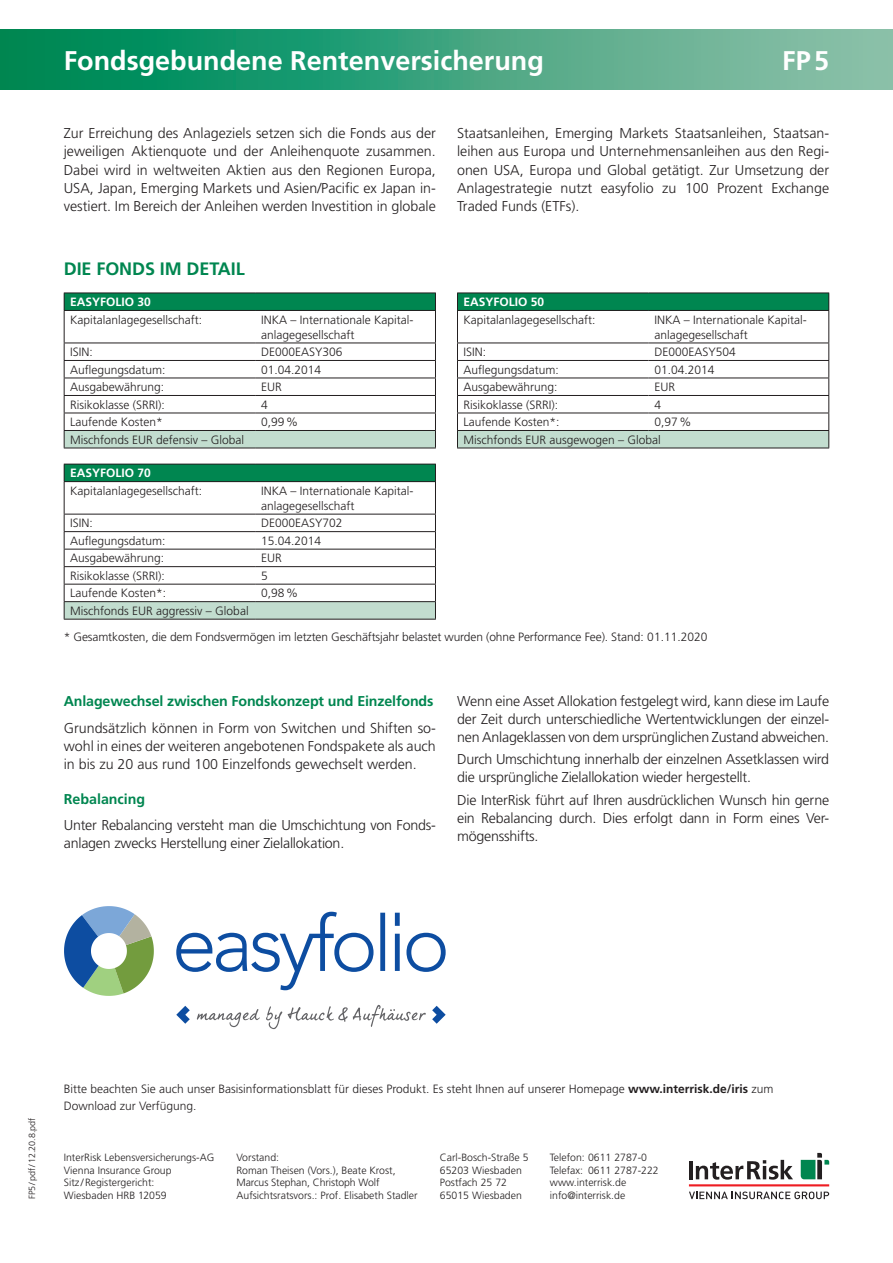
<style>
.page{position:relative;width:893px;height:1263px;background:#fff}
.page>*{position:absolute;margin:0;border:0;box-sizing:border-box;transform-origin:0 0}
.t1{font:700 27px "Frutiger LT Std";color:#fff}
.t2{font:700 18px "Frutiger LT Std";letter-spacing:-.005em;color:#008650}
.t3{font:300 14.25px/18.1px "Frutiger LT Std";letter-spacing:-.015em;color:#231f20;text-align:justify}
.t4{font:700 14.25px "Frutiger LT Std";letter-spacing:-.01em;color:#008650}
.t5{font:300 12px/15px "Frutiger LT Std";color:#231f20}
.t6{font:700 12px "Frutiger LT Std";color:#fff}
.t7{font:300 10.5px/12.8px "Frutiger LT Std";color:#231f20}
.t8{font:300 9px "Frutiger LT Std";color:#231f20}
.s1{font-weight:700}
</style>
<div class="page">
<hr style="left:689px;top:1184px;width:140px;height:2px;background:#ee1d23">
<svg style="left:689px;top:1191px;width:140px;height:8px"></svg>
<hr style="left:689px;top:1161px;width:3px;height:18px;background:#231f20">
<svg style="left:696px;top:1160px;width:97px;height:19px"></svg>
<svg style="left:801px;top:1153px;width:28px;height:26px"></svg>
<div style="left:64px;top:464px;width:371px;height:18px;background:#008650"></div>
<hr style="left:64px;top:464px;width:191px;height:1px;background:#231f20">
<svg style="left:64px;top:464px;width:1px;height:17px"></svg>
<hr style="left:255px;top:464px;width:181px;height:1px;background:#231f20">
<svg style="left:435px;top:464px;width:1px;height:17px"></svg>
<hr style="left:64px;top:481px;width:191px;height:1px;background:#231f20">
<hr style="left:64px;top:482px;width:1px;height:32px;background:#231f20">
<hr style="left:255px;top:481px;width:181px;height:1px;background:#231f20">
<hr style="left:435px;top:482px;width:1px;height:32px;background:#231f20">
<svg style="left:64px;top:514px;width:372px;height:105px"></svg>
<hr style="left:64px;top:619px;width:191px;height:1px;background:#231f20">
<hr style="left:255px;top:619px;width:181px;height:1px;background:#231f20">
<div style="left:457px;top:293px;width:372px;height:17px;background:#008650"></div>
<div style="left:457px;top:430px;width:372px;height:18px;background:#c2ddcf"></div>
<hr style="left:457px;top:293px;width:191px;height:1px;background:#231f20">
<svg style="left:457px;top:293px;width:1px;height:17px"></svg>
<hr style="left:648px;top:293px;width:181px;height:1px;background:#231f20">
<svg style="left:828px;top:293px;width:1px;height:17px"></svg>
<hr style="left:457px;top:310px;width:191px;height:1px;background:#231f20">
<hr style="left:457px;top:311px;width:1px;height:32px;background:#231f20">
<hr style="left:648px;top:310px;width:181px;height:1px;background:#231f20">
<hr style="left:828px;top:311px;width:1px;height:32px;background:#231f20">
<hr style="left:457px;top:343px;width:191px;height:1px;background:#231f20">
<hr style="left:648px;top:343px;width:181px;height:1px;background:#231f20">
<hr style="left:457px;top:360px;width:191px;height:1px;background:#231f20">
<hr style="left:648px;top:360px;width:181px;height:1px;background:#231f20">
<hr style="left:457px;top:378px;width:191px;height:1px;background:#231f20">
<hr style="left:648px;top:378px;width:181px;height:1px;background:#231f20">
<hr style="left:457px;top:395px;width:191px;height:1px;background:#231f20">
<hr style="left:648px;top:395px;width:181px;height:1px;background:#231f20">
<hr style="left:457px;top:413px;width:191px;height:1px;background:#231f20">
<hr style="left:648px;top:413px;width:181px;height:1px;background:#231f20">
<hr style="left:457px;top:430px;width:191px;height:1px;background:#231f20">
<svg style="left:457px;top:343px;width:1px;height:105px"></svg>
<hr style="left:648px;top:430px;width:181px;height:1px;background:#231f20">
<svg style="left:828px;top:343px;width:1px;height:105px"></svg>
<hr style="left:457px;top:448px;width:191px;height:1px;background:#231f20">
<hr style="left:648px;top:448px;width:181px;height:1px;background:#231f20">
<div style="left:64px;top:293px;width:371px;height:17px;background:#008650"></div>
<hr style="left:64px;top:293px;width:191px;height:1px;background:#231f20">
<svg style="left:64px;top:293px;width:1px;height:17px"></svg>
<hr style="left:255px;top:293px;width:181px;height:1px;background:#231f20">
<svg style="left:435px;top:293px;width:1px;height:17px"></svg>
<hr style="left:64px;top:310px;width:191px;height:1px;background:#231f20">
<hr style="left:64px;top:311px;width:1px;height:32px;background:#231f20">
<hr style="left:255px;top:310px;width:181px;height:1px;background:#231f20">
<hr style="left:435px;top:311px;width:1px;height:32px;background:#231f20">
<svg style="left:64px;top:343px;width:372px;height:105px"></svg>
<hr style="left:64px;top:448px;width:191px;height:1px;background:#231f20">
<hr style="left:255px;top:448px;width:181px;height:1px;background:#231f20">
<svg style="left:432px;top:1006px;width:14px;height:18px"></svg>
<svg style="left:197px;top:1005px;width:229px;height:24px"></svg>
<svg style="left:176px;top:1006px;width:14px;height:18px"></svg>
<svg style="left:176px;top:912px;width:270px;height:78px"></svg>
<svg style="left:64px;top:906px;width:90px;height:90px"></svg>
<div style="left:0;top:30px;width:893px;height:59px;background:linear-gradient(to right,#008551,#93c2ac)"></div>
<h1 class="t1" style="left:64px;top:44px;width:482px">Fondsgebundene Rentenversicherung</h1>
<h1 class="t1" style="left:782px;top:44px;width:48px">FP5</h1>
<p class="t3" style="left:64px;top:124px;width:374px">Zur Erreichung des Anlageziels setzen sich die Fonds aus der jeweiligen Aktienquote und der Anleihenquote zusammen.<br>Dabei wird in weltweiten Aktien aus den Regionen Europa, USA, Japan, Emerging Markets und Asien/Pacific ex Japan in&shy;vestiert. Im Bereich der Anleihen werden Investition in globale</p>
<p class="t3" style="left:457px;top:124px;width:374px">Staatsanleihen, Emerging Markets Staatsanleihen, Staatsan&shy;leihen aus Europa und Unternehmensanleihen aus den Regi&shy;onen USA, Europa und Global getätigt. Zur Umsetzung der Anlagestrategie nutzt easyfolio zu 100 Prozent Exchange Traded Funds (ETFs).</p>
<p class="t2" style="left:64px;top:259px;width:182px">DIE FONDS IM DETAIL</p>
<p class="t6" style="left:70px;top:295px;width:82px">EASYFOLIO 30</p>
<p class="t5" style="left:70px;top:312px;width:133px">Kapitalanlagegesellschaft:</p>
<p class="t5" style="left:261px;top:312px;width:153px">INKA – Internationale Kapital&shy;anlagegesellschaft</p>
<p class="t5" style="left:70px;top:345px;width:24px">ISIN:</p>
<p class="t5" style="left:261px;top:345px;width:83px">DE000EASY306</p>
<p class="t5" style="left:70px;top:362px;width:97px">Auflegungsdatum:</p>
<p class="t5" style="left:261px;top:362px;width:62px">01.04.2014</p>
<p class="t5" style="left:70px;top:380px;width:96px">Ausgabewährung:</p>
<p class="t5" style="left:261px;top:380px;width:22px">EUR</p>
<p class="t5" style="left:70px;top:397px;width:96px">Risikoklasse (SRRI):</p>
<p class="t5" style="left:261px;top:397px;width:8px">4</p>
<p class="t5" style="left:70px;top:415px;width:94px">Laufende Kosten*</p>
<p class="t5" style="left:261px;top:415px;width:38px">0,99%</p>
<p class="t5" style="left:70px;top:432px;width:176px">Mischfonds EUR defensiv – Global</p>
<p class="t6" style="left:70px;top:466px;width:82px">EASYFOLIO 70</p>
<p class="t5" style="left:70px;top:483px;width:133px">Kapitalanlagegesellschaft:</p>
<p class="t5" style="left:261px;top:483px;width:153px">INKA – Internationale Kapital&shy;anlagegesellschaft</p>
<p class="t5" style="left:70px;top:516px;width:24px">ISIN:</p>
<p class="t5" style="left:261px;top:516px;width:83px">DE000EASY702</p>
<p class="t5" style="left:70px;top:533px;width:97px">Auflegungsdatum:</p>
<p class="t5" style="left:261px;top:533px;width:62px">15.04.2014</p>
<p class="t5" style="left:70px;top:551px;width:96px">Ausgabewährung:</p>
<p class="t5" style="left:261px;top:551px;width:22px">EUR</p>
<p class="t5" style="left:70px;top:568px;width:96px">Risikoklasse (SRRI):</p>
<p class="t5" style="left:261px;top:568px;width:8px">5</p>
<p class="t5" style="left:70px;top:586px;width:98px">Laufende Kosten*:</p>
<p class="t5" style="left:261px;top:586px;width:38px">0,98%</p>
<p class="t5" style="left:70px;top:603px;width:180px">Mischfonds EUR aggressiv – Global</p>
<p class="t6" style="left:463px;top:295px;width:82px">EASYFOLIO 50</p>
<p class="t5" style="left:463px;top:312px;width:133px">Kapitalanlagegesellschaft:</p>
<p class="t5" style="left:654px;top:312px;width:153px">INKA – Internationale Kapital&shy;anlagegesellschaft</p>
<p class="t5" style="left:463px;top:345px;width:24px">ISIN:</p>
<p class="t5" style="left:654px;top:345px;width:83px">DE000EASY504</p>
<p class="t5" style="left:463px;top:362px;width:97px">Auflegungsdatum:</p>
<p class="t5" style="left:654px;top:362px;width:62px">01.04.2014</p>
<p class="t5" style="left:463px;top:380px;width:96px">Ausgabewährung:</p>
<p class="t5" style="left:654px;top:380px;width:22px">EUR</p>
<p class="t5" style="left:463px;top:397px;width:96px">Risikoklasse (SRRI):</p>
<p class="t5" style="left:654px;top:397px;width:8px">4</p>
<p class="t5" style="left:463px;top:415px;width:98px">Laufende Kosten*:</p>
<p class="t5" style="left:463px;top:413px;width:229px;line-height:17.5px;text-indent:191px">0,97%<br>Mischfonds EUR ausgewogen – Global</p>
<p class="t5" style="left:64px;top:629px;width:645px">* Gesamtkosten, die dem Fondsvermögen im letzten Geschäftsjahr belastet wurden (ohne Performance Fee). Stand: 01.11.2020</p>
<p class="t4" style="left:64px;top:693px;width:371px">Anlagewechsel zwischen Fondskonzept und Einzelfonds</p>
<p class="t3" style="left:64px;top:719px;width:374px">Grundsätzlich können in Form von Switchen und Shiften so&shy;wohl in eines der weiteren angebotenen Fondspakete als auch in bis zu 20 aus rund 100 Einzelfonds gewechselt werden.</p>
<p class="t4" style="left:64px;top:790px;width:83px">Rebalancing</p>
<p class="t3" style="left:64px;top:816px;width:372px">Unter Rebalancing versteht man die Umschichtung von Fonds&shy;anlagen zwecks Herstellung einer Zielallokation.</p>
<p class="t3" style="left:457px;top:692px;width:374px">Wenn eine Asset Allokation festgelegt wird, kann diese im Laufe der Zeit durch unterschiedliche Wertentwicklungen der einzel&shy;nen Anlageklassen von dem ursprünglichen Zustand abweichen.</p>
<p class="t3" style="left:457px;top:750px;width:374px">Durch Umschichtung innerhalb der einzelnen Assetklassen wird die ursprüngliche Zielallokation wieder hergestellt.</p>
<p class="t3" style="left:457px;top:791px;width:374px">Die InterRisk führt auf Ihren ausdrücklichen Wunsch hin gerne ein Rebalancing durch. Dies erfolgt dann in Form eines Ver&shy;mögensshifts.</p>
<p class="t8" style="left:27px;top:1199px;width:83px;rotate:-90deg">FP5/pdf/12.20.8.pdf</p>
<p class="t5" style="left:64px;top:1081px;width:711px;line-height:16.5px">Bitte beachten Sie auch unser Basisinformationsblatt für dieses Produkt. Es steht Ihnen auf unserer Homepage <span class="s1">www.interrisk.de/iris</span> zum<br>Download zur Verfügung.</p>
<p class="t7" style="left:64px;top:1151px;width:152px">InterRisk Lebensversicherungs-AG<br>Vienna Insurance Group<br>Sitz /Registergericht:<br>Wiesbaden HRB 12059</p>
<p class="t7" style="left:236px;top:1151px;width:183px">Vorstand:<br>Roman Theisen (Vors.), Beate Krost,<br>Marcus Stephan, Christoph Wolf<br>Aufsichtsratsvors.: Prof. Elisabeth Stadler</p>
<p class="t7" style="left:440px;top:1151px;width:90px">Carl-Bosch-Straße 5<br>65203 Wiesbaden<br>Postfach 25 72<br>65015 Wiesbaden</p>
<p class="t7" style="left:550px;top:1151px;width:110px">Telefon: 0611 2787-0<br>Telefax: 0611 2787-222 www.interrisk.de info@interrisk.de</p>
</div>
